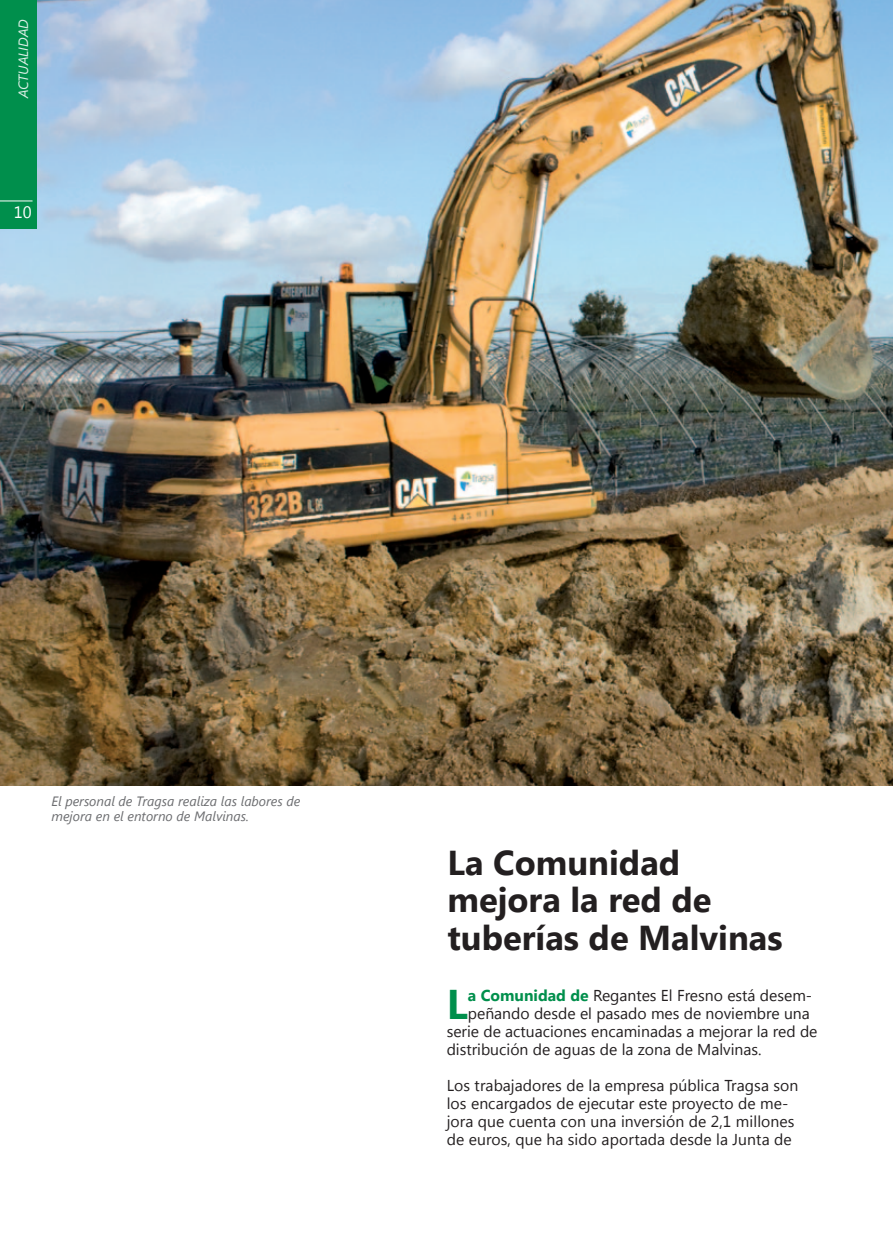
<style>
.page{position:relative;width:893px;height:1234px;background:#fff}
.page>*{position:absolute;margin:0;border:0;box-sizing:border-box;transform-origin:0 0}
.t1{font:700 41.4px "Segoe UI";color:#008f4c}
.t2{font:700 34.5px/37.5px "Segoe UI";color:#231f20}
.t3{font:16.5px "Segoe UI";color:#fff}
.t4{font:15.75px/18px "Segoe UI";color:#231f20}
.t5{font:italic 13.5px/15px "Segoe UI";color:#6c6d70}
.t6{font:italic 13.5px "Segoe UI";color:#fff}
.s1{font-weight:700;color:#008f4c}
</style>
<div class="page">
<img style="left:0;top:0;width:893px;height:785px">
<div style="left:0;top:0;width:36px;height:228px;background:#008f4c"></div>
<hr style="left:0;top:200px;width:33px;height:1px;background:#fff">
<p class="t6" style="left:14px;top:98px;width:81px;rotate:-90deg">ACTUALIDAD</p>
<p class="t3" style="left:14px;top:200px;width:19px">10</p>
<p class="t5" style="left:51px;top:792px;width:250px">El personal de Tragsa realiza las labores de mejora en el entorno de Malvinas.</p>
<h2 class="t2" style="left:447px;top:841px;width:337px">La Comunidad mejora la red de tuberías de Malvinas</h2>
<h1 class="t1" style="left:447px;top:974px;width:23px">L</h1>
<p class="t4" style="left:468px;top:985px;width:346px"><span class="s1">a Comunidad de</span> Regantes El Fresno está desem-</p>
<p class="t4" style="left:468px;top:1003px;width:343px">peñando desde el pasado mes de noviembre una</p>
<p class="t4" style="left:447px;top:1021px;width:372px">serie de actuaciones encaminadas a mejorar la red de</p>
<p class="t4" style="left:447px;top:1039px;width:316px">distribución de aguas de la zona de Malvinas.</p>
<p class="t4" style="left:447px;top:1075px;width:353px">Los trabajadores de la empresa pública Tragsa son los encargados de ejecutar este proyecto de me&shy;jora que cuenta con una inversión de 2,1 millones de euros, que ha sido aportada desde la Junta de</p>
</div>
